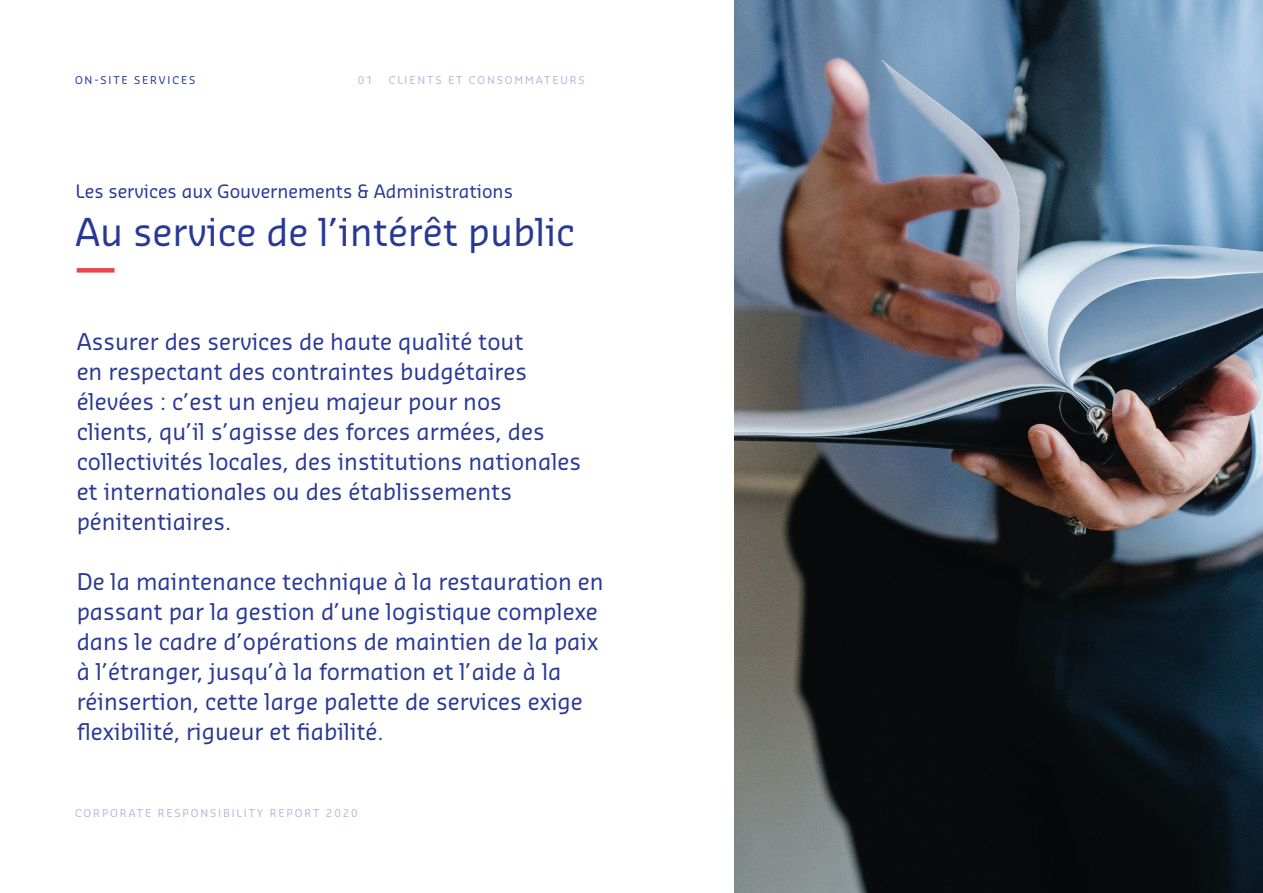
<style>
.page{position:relative;width:1263px;height:893px;background:#fff}
.page>*{position:absolute;margin:0;border:0;box-sizing:border-box;transform-origin:0 0}
.t1{font:37.5px "Sansa Pro";color:#283897}
.t2{font:22.5px/30px "Sansa Pro";color:#283897}
.t3{font:18px "Sansa Pro";color:#283897}
.t4{font:10.5px "Sansa Pro";letter-spacing:.18em;color:#b4b9db}
.t5{font:10.5px "Sansa Pro";letter-spacing:.18em;color:#283897}
</style>
<div class="page">
<div style="left:77px;top:268px;width:38px;height:5px;background:#ea444e"></div>
<img style="left:735px;top:0;width:528px;height:893px">
<p class="t5" style="left:75px;top:73px;width:122px">ON-SITE SERVICES</p>
<p class="t4" style="left:358px;top:73px;width:17px">01</p>
<p class="t4" style="left:389px;top:73px;width:197px">CLIENTS ET CONSOMMATEURS</p>
<p class="t3" style="left:76px;top:180px;width:439px">Les services aux Gouvernements &amp; Administrations</p>
<h1 class="t1" style="left:75px;top:207px;width:501px">Au service de l’intérêt public</h1>
<p class="t2" style="left:77px;top:326px;width:506px">Assurer des services de haute qualité tout<br>en respectant des contraintes budgétaires élevées : c’est un enjeu majeur pour nos clients, qu’il s’agisse des forces armées, des collectivités locales, des institutions nationales et internationales ou des établissements pénitentiaires.</p>
<p class="t2" style="left:77px;top:566px;width:528px">De la maintenance technique à la restauration en passant par la gestion d’une logistique complexe dans le cadre d’opérations de maintien de la paix à l’étranger, jusqu’à la formation et l’aide à la réinsertion, cette large palette de services exige flexibilité, rigueur et fiabilité.</p>
<p class="t4" style="left:75px;top:806px;width:284px">CORPORATE RESPONSIBILITY REPORT 2020</p>
</div>
